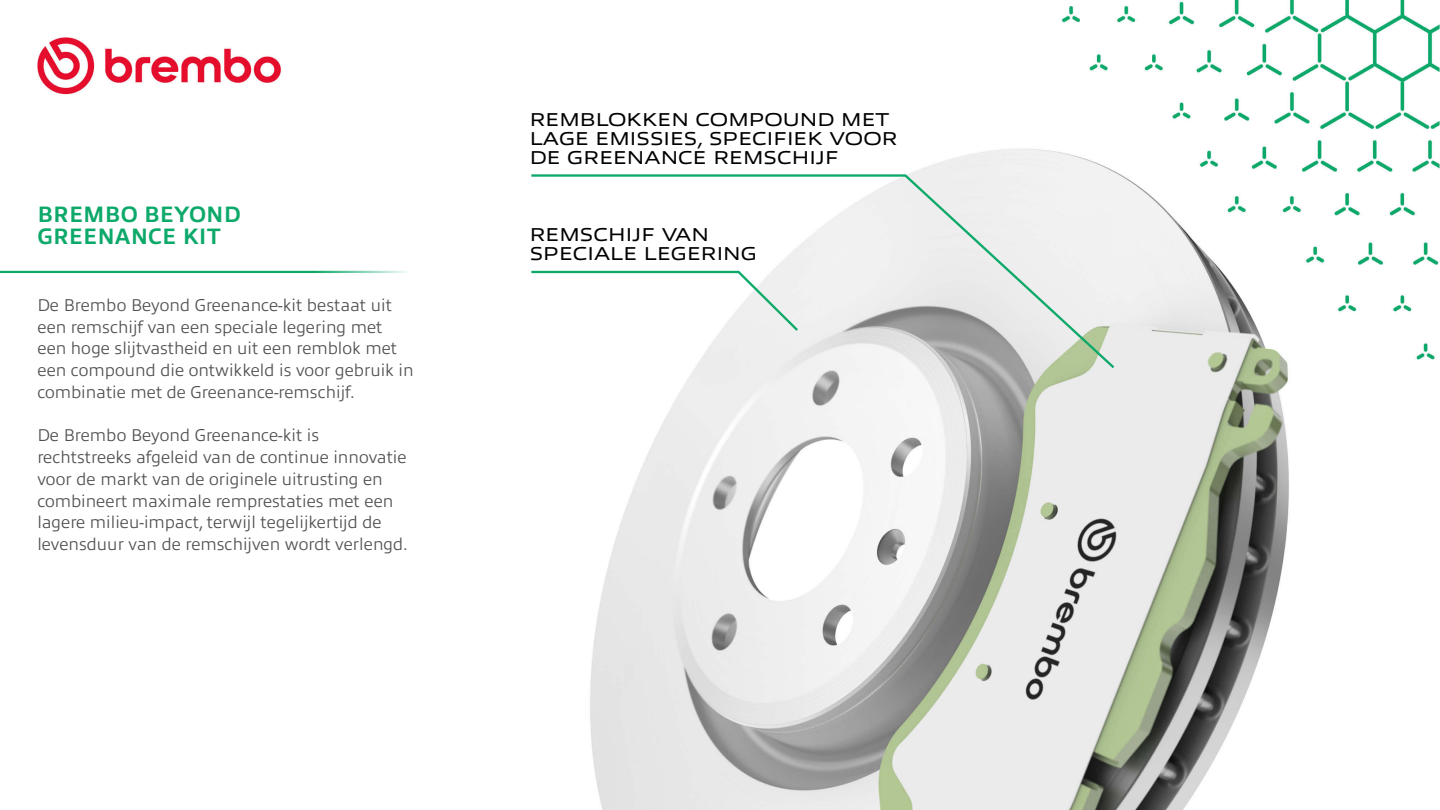
<style>
.page{position:relative;width:1440px;height:810px;background:#fff}
.page>*{position:absolute;margin:0;border:0;box-sizing:border-box;transform-origin:0 0}
.t1{font:700 22.5px/22.5px "Allumi Std";color:#0da96a}
.t2{font:18.83px/18.8px "Allumi Pro Extended";color:#000}
.t3{font:300 17.25px/21.8px "Allumi Std";color:#50504f}
</style>
<div class="page">
<img style="left:0;top:0;width:1440px;height:810px">
<hr style="left:0;top:271px;width:438px;height:2px;background:#fff">
<svg style="left:529px;top:173px;width:588px;height:198px"></svg>
<p class="t1" style="left:37px;top:203px;width:205px">BREMBO BEYOND<br>GREENANCE KIT</p>
<p class="t3" style="left:37px;top:294px;width:378px">De Brembo Beyond Greenance-kit bestaat uit een remschijf van een speciale legering met een hoge slijtvastheid en uit een remblok met een compound die ontwikkeld is voor gebruik in combinatie met de Greenance-remschijf.</p>
<p class="t3" style="left:37px;top:425px;width:372px">De Brembo Beyond Greenance-kit is rechtstreeks afgeleid van de continue innovatie voor de markt van de originele uitrusting en combineert maximale remprestaties met een lagere milieu-impact, terwijl tegelijkertijd de levensduur van de remschijven wordt verlengd.</p>
<p class="t2" style="left:530px;top:109px;width:369px">REMBLOKKEN COMPOUND MET<br>LAGE EMISSIES, SPECIFIEK VOOR<br>DE GREENANCE REMSCHIJF</p>
<p class="t2" style="left:530px;top:224px;width:229px">REMSCHIJF VAN<br>SPECIALE LEGERING</p>
</div>
